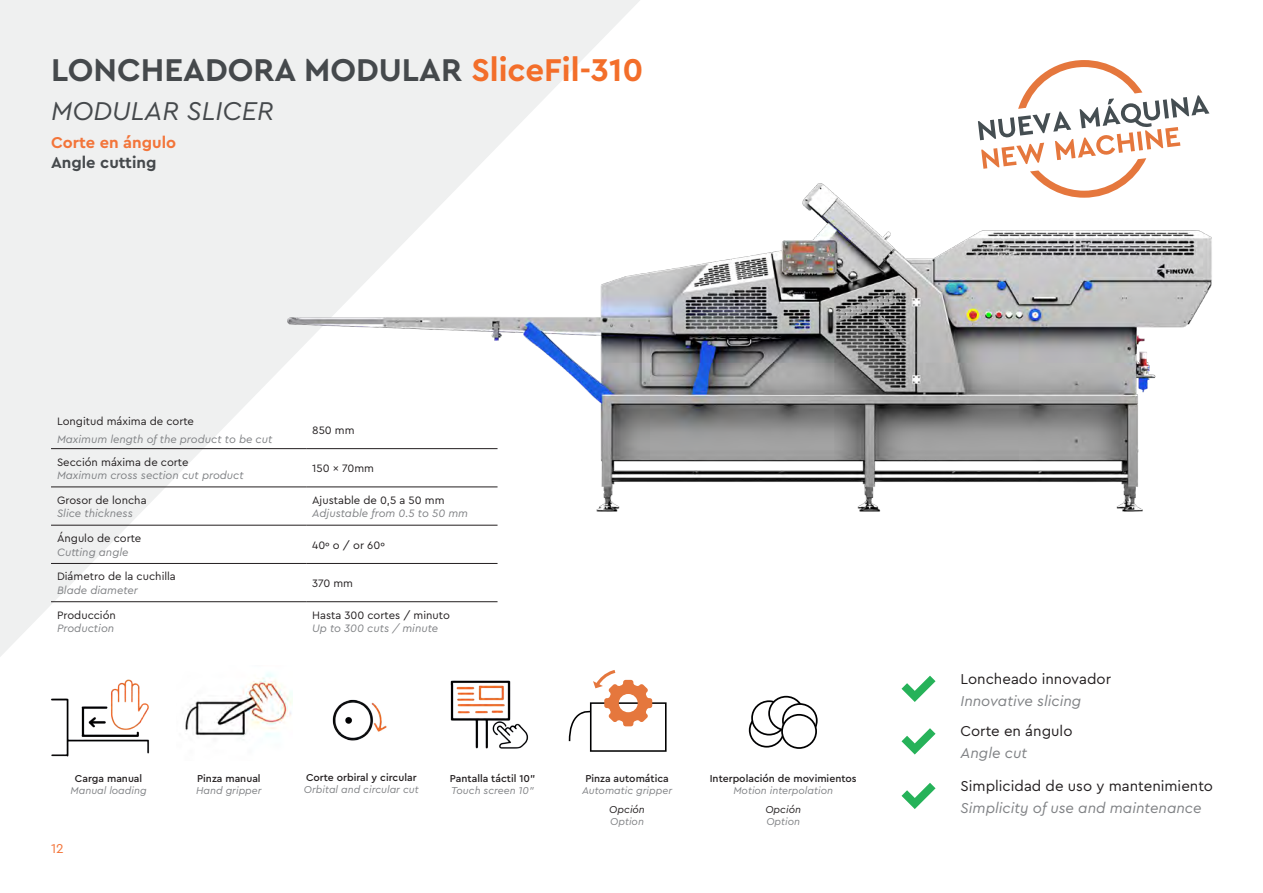
<style>
.page{position:relative;width:1263px;height:893px;background:#fff}
.page>*{position:absolute;margin:0;border:0;box-sizing:border-box;transform-origin:0 0}
.Titol___ENG{font:700 33px "Cera Pro";color:#45494c}
.Titol___ENG-2{font:italic 27px "Cera Pro";color:#45494c}
.Titol___ESP{font:700 16.5px "Cera Pro";color:#f3753a}
.Titol___ENG-3{font:700 16.5px "Cera Pro";color:#45494c}
.Cos___ESP{font:15px "Cera Pro";color:#231f20}
.Cos___ESP-2{font:italic 15px "Cera Pro";color:#808285}
.t1{font:13.5px "Cera Pro";color:#f3753a}
.Cos___ESP-3{font:11.25px "Cera Pro";color:#231f20}
.Cos___ESP-4{font:italic 11.25px "Cera Pro";color:#808285}
.Cos___ESP-5{font:italic 10.5px "Cera Pro";color:#808285}
.Cos___ESP-6{font:500 10.5px "Cera Pro";color:#231f20}
.Cos___ESP-7{font:italic 10.5px "Cera Pro";color:#231f20}
.s1{color:#f36e2a}
</style>
<div class="page">
<svg style="left:0;top:0;width:640px;height:657px;fill:#eff0f0"></svg>
<img style="left:51px;top:679px;width:99px;height:78px">
<img style="left:332px;top:699px;width:55px;height:42px">
<img style="left:450px;top:680px;width:79px;height:69px">
<img style="left:185px;top:672px;width:107px;height:65px">
<svg style="left:569px;top:670px;width:97px;height:82px"></svg>
<svg style="left:978px;top:60px;width:231px;height:119px"></svg>
<hr style="left:51px;top:448px;width:255px;height:1px;background:#231f20">
<hr style="left:51px;top:487px;width:255px;height:1px;background:#231f20">
<hr style="left:51px;top:525px;width:255px;height:1px;background:#231f20">
<hr style="left:306px;top:525px;width:191px;height:1px;background:#231f20">
<hr style="left:51px;top:563px;width:255px;height:1px;background:#231f20">
<hr style="left:306px;top:563px;width:191px;height:1px;background:#231f20">
<hr style="left:51px;top:601px;width:255px;height:1px;background:#231f20">
<hr style="left:306px;top:601px;width:191px;height:1px;background:#231f20">
<img style="left:281px;top:179px;width:931px;height:335px">
<svg style="left:901px;top:676px;width:34px;height:26px"></svg>
<svg style="left:901px;top:728px;width:34px;height:26px"></svg>
<svg style="left:901px;top:783px;width:34px;height:26px"></svg>
<svg style="left:749px;top:696px;width:69px;height:53px"></svg>
<p class="Titol___ENG" style="left:51px;top:48px;width:594px">LONCHEADORA MODULAR <span class="s1">SliceFil-310</span></p>
<p class="Titol___ENG-2" style="left:51px;top:93px;width:224px">MODULAR SLICER</p>
<p class="Titol___ESP" style="left:51px;top:132px;width:127px">Corte en ángulo</p>
<p class="Titol___ENG-3" style="left:51px;top:151px;width:107px">Angle cutting</p>
<p class="Cos___ESP-3" style="left:57px;top:414px;width:139px">Longitud máxima de corte</p>
<p class="Cos___ESP-4" style="left:57px;top:431px;width:217px">Maximum length of the product to be cut</p>
<p class="Cos___ESP-3" style="left:57px;top:454px;width:133px">Sección máxima de corte</p>
<p class="Cos___ESP-4" style="left:57px;top:468px;width:188px">Maximum cross section cut product</p>
<p class="Cos___ESP-3" style="left:57px;top:493px;width:91px">Grosor de loncha</p>
<p class="Cos___ESP-4" style="left:57px;top:506px;width:77px">Slice thickness</p>
<p class="Cos___ESP-3" style="left:57px;top:531px;width:86px">Ángulo de corte</p>
<p class="Cos___ESP-4" style="left:57px;top:544px;width:73px">Cutting angle</p>
<p class="Cos___ESP-3" style="left:57px;top:569px;width:120px">Diámetro de la cuchilla</p>
<p class="Cos___ESP-4" style="left:57px;top:583px;width:82px">Blade diameter</p>
<p class="Cos___ESP-3" style="left:57px;top:607px;width:60px">Producción</p>
<p class="Cos___ESP-4" style="left:57px;top:621px;width:59px">Production</p>
<p class="Cos___ESP-3" style="left:312px;top:422px;width:44px">850 mm</p>
<p class="Cos___ESP-3" style="left:312px;top:461px;width:63px">150 x 70mm</p>
<p class="Cos___ESP-3" style="left:312px;top:493px;width:134px">Ajustable de 0,5 a 50 mm</p>
<p class="Cos___ESP-4" style="left:312px;top:506px;width:157px">Adjustable from 0.5 to 50 mm</p>
<p class="Cos___ESP-3" style="left:312px;top:538px;width:74px">40º o / or 60º</p>
<p class="Cos___ESP-3" style="left:312px;top:576px;width:42px">370 mm</p>
<p class="Cos___ESP-3" style="left:312px;top:607px;width:139px">Hasta 300 cortes / minuto</p>
<p class="Cos___ESP-4" style="left:312px;top:621px;width:128px">Up to 300 cuts / minute</p>
<p class="Cos___ESP-6" style="left:75px;top:771px;width:69px">Carga manual</p>
<p class="Cos___ESP-5" style="left:71px;top:783px;width:78px">Manual loading</p>
<p class="t1" style="left:51px;top:839px;width:14px">12</p>
<p class="Cos___ESP-6" style="left:197px;top:771px;width:65px">Pinza manual</p>
<p class="Cos___ESP-5" style="left:196px;top:783px;width:67px">Hand gripper</p>
<p class="Cos___ESP-6" style="left:306px;top:771px;width:112px">Corte orbiral y circular</p>
<p class="Cos___ESP-5" style="left:304px;top:782px;width:116px">Orbital and circular cut</p>
<p class="Cos___ESP-6" style="left:450px;top:771px;width:87px">Pantalla táctil 10”</p>
<p class="Cos___ESP-5" style="left:451px;top:783px;width:84px">Touch screen 10”</p>
<p class="Cos___ESP-6" style="left:585px;top:771px;width:85px">Pinza automática</p>
<p class="Cos___ESP-5" style="left:582px;top:783px;width:92px">Automatic gripper</p>
<p class="Cos___ESP-7" style="left:609px;top:803px;width:37px">Opción</p>
<p class="Cos___ESP-5" style="left:610px;top:814px;width:35px">Option</p>
<p class="Cos___ESP-6" style="left:710px;top:771px;width:148px">Interpolación de movimientos</p>
<p class="Cos___ESP-5" style="left:733px;top:783px;width:101px">Motion interpolation</p>
<p class="Cos___ESP-7" style="left:765px;top:803px;width:37px">Opción</p>
<p class="Cos___ESP-5" style="left:766px;top:814px;width:35px">Option</p>
<p class="Cos___ESP" style="left:960px;top:669px;width:152px">Loncheado innovador</p>
<p class="Cos___ESP-2" style="left:960px;top:691px;width:122px">Innovative slicing</p>
<p class="Cos___ESP" style="left:960px;top:721px;width:113px">Corte en ángulo</p>
<p class="Cos___ESP-2" style="left:960px;top:743px;width:68px">Angle cut</p>
<p class="Cos___ESP" style="left:960px;top:776px;width:254px">Simplicidad de uso y mantenimiento</p>
<p class="Cos___ESP-2" style="left:960px;top:798px;width:243px">Simplicity of use and maintenance</p>
</div>
